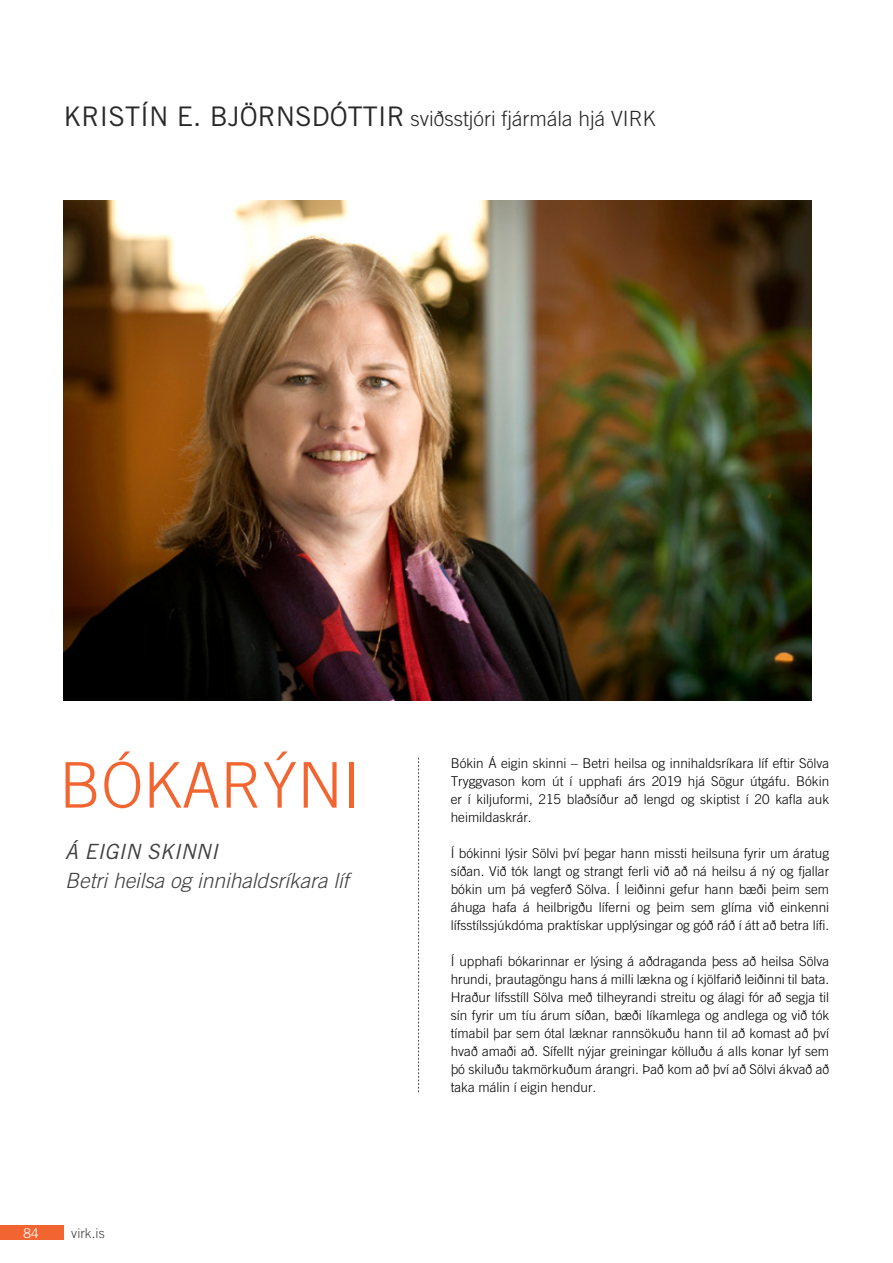
<style>
.page{position:relative;width:893px;height:1263px;background:#fff}
.page>*{position:absolute;margin:0;border:0;box-sizing:border-box;transform-origin:0 0}
.t1{font:300 63px "Trade Gothic";color:#f26531}
.t2{font:300 21px "Trade Gothic";color:#292829}
.t3{font:italic 300 21px "Trade Gothic";color:#414042}
.t4{font:italic 21px "Trade Gothic";color:#414042}
.t5{font:300 13.5px/18px "Trade Gothic";color:#000;text-align:justify}
.t6{font:300 13.5px "Trade Gothic";letter-spacing:.005em;color:#414042}
.t7{font:300 13.5px "Trade Gothic";color:#fff}
.s1{font-weight:400;font-size:27px}
</style>
<div class="page">
<img style="left:64px;top:201px;width:748px;height:500px">
<svg style="left:418px;top:758px;width:1px;height:334px"></svg>
<div style="left:0;top:1225px;width:64px;height:14px;background:#f26531"></div>
<h2 class="t2" style="left:64px;top:106px;width:594px"><span class="s1">KRISTÍN E. BJÖRNSDÓTTIR</span> sviðsstjóri fjármála hjá VIRK</h2>
<h1 class="t1" style="left:59px;top:748px;width:303px">BÓKARÝNI</h1>
<h2 class="t4" style="left:65px;top:839px;width:154px">Á EIGIN SKINNI</h2>
<h2 class="t3" style="left:65px;top:868px;width:285px">Betri heilsa og innihaldsríkara líf</h2>
<p class="t7" style="left:24px;top:1225px;width:17px">84</p>
<p class="t6" style="left:71px;top:1225px;width:35px">virk.is</p>
<p class="t5" style="left:451px;top:754px;width:380px">Bókin Á eigin skinni – Betri heilsa og innihaldsríkara líf eftir Sölva Tryggvason kom út í upphafi árs 2019 hjá Sögur útgáfu. Bókin er í kiljuformi, 215 blaðsíður að lengd og skiptist í 20 kafla auk heimildaskrár.</p>
<p class="t5" style="left:451px;top:844px;width:380px">Í bókinni lýsir Sölvi því þegar hann missti heilsuna fyrir um áratug síðan. Við tók langt og strangt ferli við að ná heilsu á ný og fjallar bókin um þá vegferð Sölva. Í leiðinni gefur hann bæði þeim sem áhuga hafa á heilbrigðu líferni og þeim sem glíma við einkenni lífsstílssjúkdóma praktískar upplýsingar og góð ráð í átt að betra lífi.</p>
<p class="t5" style="left:451px;top:952px;width:380px">Í upphafi bókarinnar er lýsing á aðdraganda þess að heilsa Sölva hrundi, þrautagöngu hans á milli lækna og í kjölfarið leiðinni til bata.<br>Hraður lífsstíll Sölva með tilheyrandi streitu og álagi fór að segja til sín fyrir um tíu árum síðan, bæði líkamlega og andlega og við tók tímabil þar sem ótal læknar rannsökuðu hann til að komast að því hvað amaði að. Sífellt nýjar greiningar kölluðu á alls konar lyf sem þó skiluðu takmörkuðum árangri. Það kom að því að Sölvi ákvað að taka málin í eigin hendur.</p>
</div>
